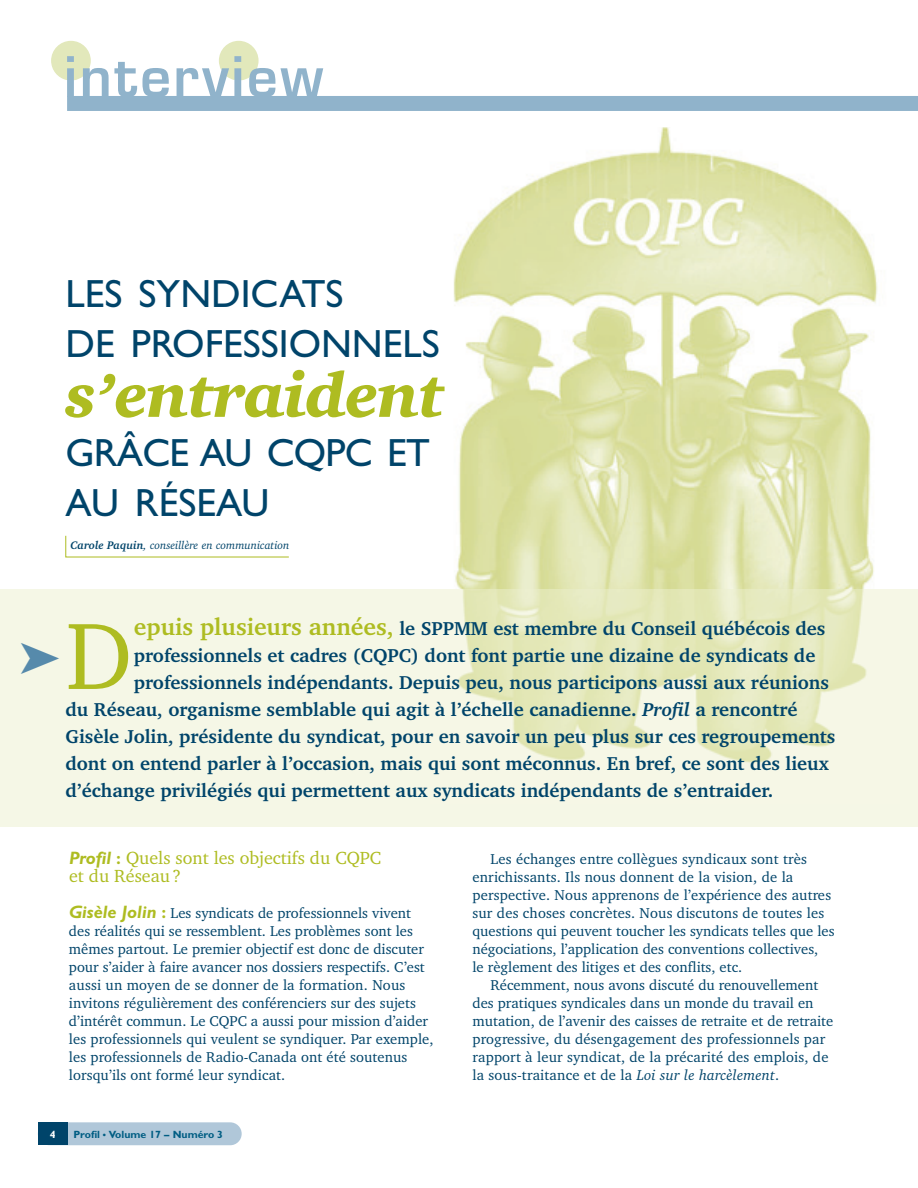
<style>
.page{position:relative;width:918px;height:1188px;background:#fff}
.page>*{position:absolute;margin:0;border:0;box-sizing:border-box;transform-origin:0 0}
.t1{font:96.45px "Charter IT Cby BT";color:#aebc21}
.t2{font:italic 900 63px "Charter IT Cby BT";letter-spacing:-.02em;color:#aebc21}
.t3{font:39.3px/49.5px "Gill Sans";color:#00446a}
.t4{font:39.3px/49.5px "Gill Sans";letter-spacing:-.02em;color:#00446a}
.t5{font:700 19.2px "Charter IT Cby BT";color:#00446a}
.t6{font:18px/18px "Charter IT Cby BT";color:#aebc21}
.t7{font:14.7px/18px "Charter IT Cby BT";color:#00446a}
.t8{font:italic 11.25px "Charter IT Cby BT";color:#00446a}
.t9{font:700 10.5px "Gill Sans";color:#005d83}
.t10{font:700 10.5px "Gill Sans";color:#fff}
.s1{font-weight:700}
.s2{font-size:24px;color:#aebc21}
.s3{font-style:italic}
.s4{font-family:"Gill Sans";font-weight:700;font-style:italic}
.s5{font-family:"Gill Sans";font-weight:700;font-stretch:condensed}
.s6{font-family:"Gill Sans";font-weight:700;font-style:italic;font-size:18px;color:#aebc21}
.s7{font-family:"Gill Sans";font-weight:700;font-stretch:condensed;font-size:18px;color:#aebc21}
.s8{font-size:9px}
</style>
<div class="page">
<img style="left:453px;top:127px;width:425px;height:462px">
<div style="left:0;top:589px;width:918px;height:237px;background:#f5f7e6"></div>
<img style="left:458px;top:589px;width:409px;height:174px">
<div style="left:67px;top:96px;width:851px;height:15px;background:#90b3cb"></div>
<svg style="left:51px;top:40px;width:272px;height:56px"></svg>
<div style="left:38px;top:1122px;width:204px;height:23px;background:#b0c7d9;border-radius:11px"></div>
<div style="left:38px;top:1122px;width:30px;height:23px;background:#00446a"></div>
<svg style="left:65px;top:535px;width:224px;height:22px"></svg>
<h3 class="t3" style="left:66px;top:274px;width:376px">LES SYNDICATS<br>DE PROFESSIONNELS</h3>
<h2 class="t2" style="left:66px;top:372px;width:380px">s’entraident</h2>
<h3 class="t4" style="left:66px;top:433px;width:366px">GRÂCE AU CQPC ET<br>AU RÉSEAU</h3>
<p class="t8" style="left:71px;top:541px;width:220px"><span class="s1">Carole Paquin</span>, conseillère en communication</p>
<h1 class="t1" style="left:66px;top:620px;width:68px">D</h1>
<h3 class="t5" style="left:134px;top:621px;width:693px"><span class="s2">epuis plusieurs années,</span> le SPPMM est membre du Conseil québécois des</h3>
<h3 class="t5" style="left:134px;top:648px;width:683px">professionnels et cadres (CQPC) dont font partie une dizaine de syndicats de</h3>
<h3 class="t5" style="left:134px;top:675px;width:697px">professionnels indépendants. Depuis peu, nous participons aussi aux réunions</h3>
<h3 class="t5" style="left:66px;top:702px;width:733px">du Réseau, organisme semblable qui agit à l’échelle canadienne. <span class="s3">Profil</span> a rencontré</h3>
<h3 class="t5" style="left:66px;top:729px;width:771px">Gisèle Jolin, présidente du syndicat, pour en savoir un peu plus sur ces regroupements</h3>
<h3 class="t5" style="left:66px;top:756px;width:765px">dont on entend parler à l’occasion, mais qui sont méconnus. En bref, ce sont des lieux</h3>
<h3 class="t5" style="left:66px;top:783px;width:709px">d’échange privilégiés qui permettent aux syndicats indépendants de s’entraider.</h3>
<p class="t6" style="left:69px;top:851px;width:314px"><span class="s4">Profil</span> <span class="s5">:</span> Quels sont les objectifs du CQPC et du Réseau ?</p>
<p class="t7" style="left:69px;top:905px;width:366px"><span class="s6">Gisèle Jolin</span> <span class="s7">:</span> Les syndicats de professionnels vivent des réalités qui se ressemblent. Les problèmes sont les mêmes partout. Le premier objectif est donc de discuter pour s’aider à faire avancer nos dossiers respectifs. C’est aussi un moyen de se donner de la formation. Nous invitons régulièrement des conférenciers sur des sujets d’intérêt commun. Le CQPC a aussi pour mission d’aider les professionnels qui veulent se syndiquer. Par exemple, les professionnels de Radio-Canada ont été soutenus lorsqu’ils ont formé leur syndicat.</p>
<p class="t10" style="left:50px;top:1130px;width:7px">4</p>
<p class="t9" style="left:73px;top:1130px;width:151px">Profil <span class="s8">•</span> Volume 17 – Numéro 3</p>
<p class="t7" style="left:472px;top:852px;width:364px;text-indent:18px">Les échanges entre collègues syndicaux sont très enrichissants. Ils nous donnent de la vision, de la perspective. Nous apprenons de l’expérience des autres sur des choses concrètes. Nous discutons de toutes les questions qui peuvent toucher les syndicats telles que les négociations, l’application des conventions collectives,<br>le règlement des litiges et des conflits, etc.</p>
<p class="t7" style="left:472px;top:978px;width:362px;text-indent:18px">Récemment, nous avons discuté du renouvellement des pratiques syndicales dans un monde du travail en mutation, de l’avenir des caisses de retraite et de retraite progressive, du désengagement des professionnels par rapport à leur syndicat, de la précarité des emplois, de la sous-traitance et de la <span class="s3">Loi sur le harcèlement</span>.</p>
</div>
